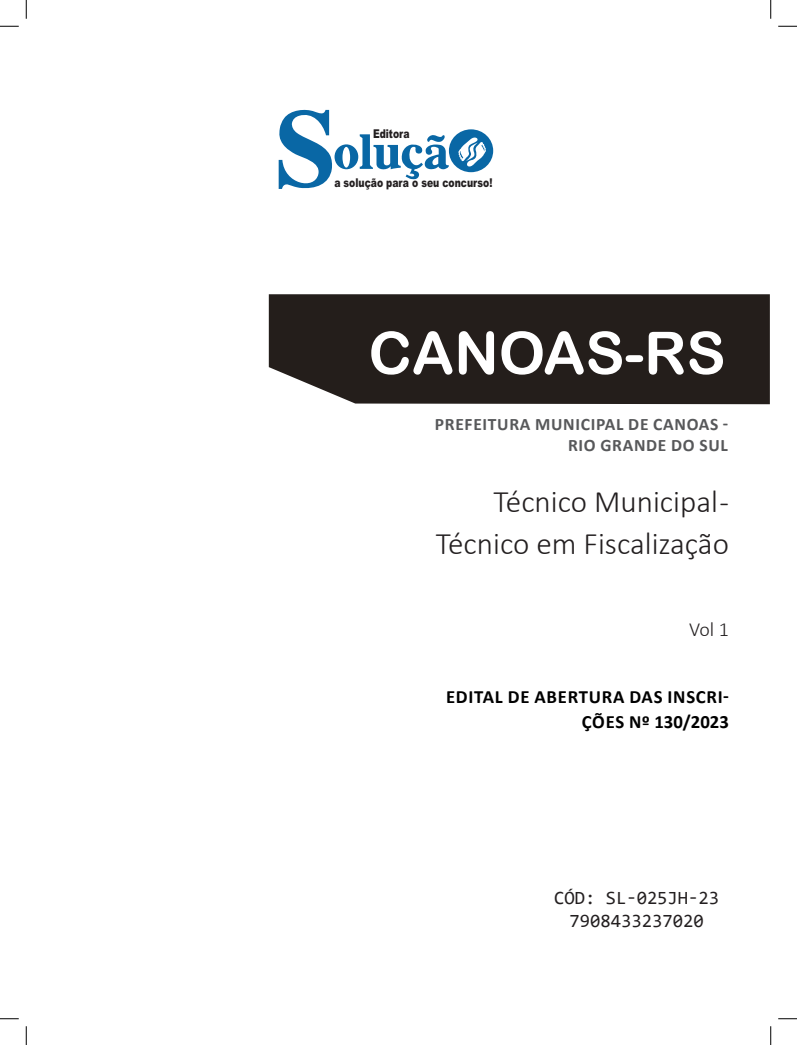
<style>
.page{position:relative;width:797px;height:1045px;background:#fff}
.page>*{position:absolute;margin:0;border:0;box-sizing:border-box;transform-origin:0 0}
.TÍTULO_MATÉRIA{font:58.75px "Arial Rounded MT Bold";color:#fff}
.CARGO{font:300 31.25px "Calibri";color:#231f20}
.CARGO-2{font:300 20px "Calibri";color:#231f20}
.EDITAL{font:700 18.75px/25px "Calibri";letter-spacing:.04em;color:#000;text-align:right}
.SKU_CÓD{font:18.75px "Consolas";color:#231f20}
.SUBTÍTULO{font:700 17.5px "Calibri";letter-spacing:.04em;color:#57585a}
.t1{font:900 12.12px "Arial";color:#231f20;scale:.76 1}
</style>
<div class="page">
<div style="left:269px;top:294px;width:500px;height:110px;background:#241e1b"></div>
<svg style="left:279px;top:110px;width:214px;height:79px"></svg>
<svg style="left:0;top:25px;width:19px;height:2px"></svg>
<svg style="left:778px;top:25px;width:19px;height:2px"></svg>
<svg style="left:0;top:1018px;width:19px;height:1px"></svg>
<svg style="left:778px;top:1018px;width:19px;height:1px"></svg>
<svg style="left:25px;top:0;width:2px;height:19px"></svg>
<svg style="left:25px;top:1026px;width:2px;height:19px"></svg>
<svg style="left:770px;top:0;width:1px;height:19px"></svg>
<svg style="left:770px;top:1026px;width:1px;height:19px"></svg>
<p class="t1" style="left:373px;top:125px;width:50px">Editora</p>
<p class="t1" style="left:334px;top:174px;width:210px">a solução para o seu concurso!</p>
<p class="TÍTULO_MATÉRIA" style="left:368px;top:318px;width:359px">CANOAS-RS</p>
<p class="SUBTÍTULO" style="left:435px;top:412px;width:295px">PREFEITURA MUNICIPAL DE CANOAS -</p>
<p class="SUBTÍTULO" style="left:568px;top:433px;width:161px">RIO GRANDE DO SUL</p>
<p class="CARGO" style="left:493px;top:482px;width:237px">Técnico Municipal -</p>
<p class="CARGO" style="left:436px;top:524px;width:294px">Técnico em Fiscalização</p>
<p class="CARGO-2" style="left:689px;top:617px;width:41px">Vol 1</p>
<p class="EDITAL" style="left:446px;top:684px;width:284px">EDITAL DE ABERTURA DAS INSCRI-<br>ÇÕES Nº 130/2023</p>
<p class="SKU_CÓD" style="left:554px;top:885px;width:166px">CÓD: SL-025JH-23</p>
<p class="SKU_CÓD" style="left:569px;top:907px;width:136px">7908433237020</p>
</div>
